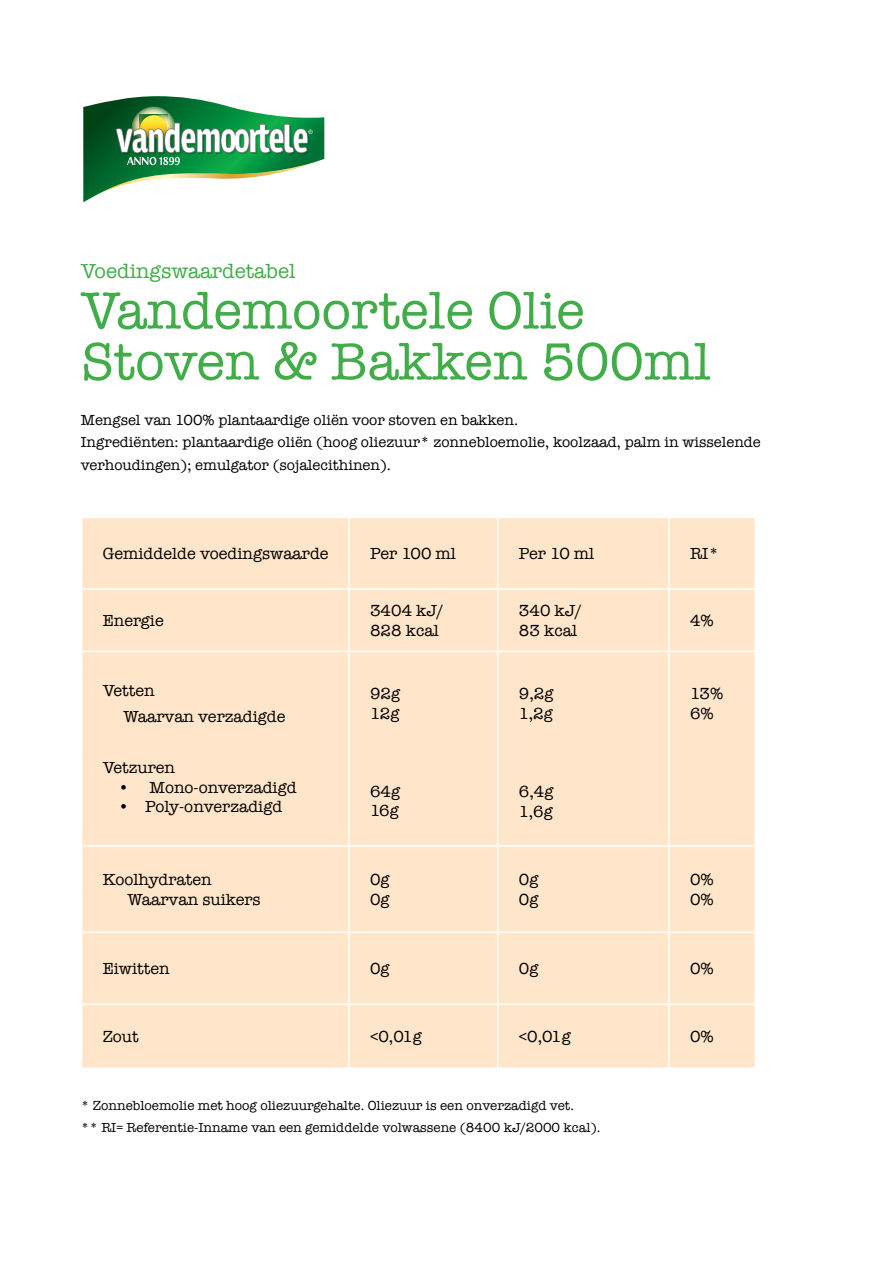
<style>
.page{position:relative;width:893px;height:1263px;background:#fff}
.page>*{position:absolute;margin:0;border:0;box-sizing:border-box;transform-origin:0 0}
.t1{font:54px/51px "American Typewriter";color:#41ad49}
.t2{font:21px "American Typewriter";color:#41ad49}
.t3{font:16.5px/19.5px "American Typewriter";color:#000}
.t4{font:15px/22.5px "American Typewriter";color:#000}
.t5{font:13.5px/22.5px "American Typewriter";color:#000}
</style>
<div class="page">
<svg style="left:83px;top:96px;width:242px;height:106px"></svg>
<div style="left:82px;top:518px;width:672px;height:549px;background:#ffe6ca"></div>
<hr style="left:348px;top:518px;width:2px;height:70px;background:#fff">
<hr style="left:497px;top:518px;width:1px;height:70px;background:#fff">
<hr style="left:668px;top:518px;width:2px;height:70px;background:#fff">
<hr style="left:81px;top:588px;width:268px;height:2px;background:#fff">
<hr style="left:349px;top:588px;width:149px;height:2px;background:#fff">
<hr style="left:348px;top:590px;width:2px;height:61px;background:#fff">
<hr style="left:498px;top:588px;width:171px;height:2px;background:#fff">
<hr style="left:497px;top:590px;width:1px;height:61px;background:#fff">
<hr style="left:669px;top:588px;width:87px;height:2px;background:#fff">
<hr style="left:668px;top:590px;width:2px;height:61px;background:#fff">
<hr style="left:81px;top:651px;width:268px;height:1px;background:#fff">
<hr style="left:349px;top:651px;width:149px;height:1px;background:#fff">
<hr style="left:348px;top:652px;width:2px;height:193px;background:#fff">
<hr style="left:498px;top:651px;width:171px;height:1px;background:#fff">
<hr style="left:497px;top:652px;width:1px;height:193px;background:#fff">
<hr style="left:669px;top:651px;width:87px;height:1px;background:#fff">
<hr style="left:668px;top:652px;width:2px;height:193px;background:#fff">
<hr style="left:81px;top:845px;width:268px;height:2px;background:#fff">
<hr style="left:349px;top:845px;width:149px;height:2px;background:#fff">
<hr style="left:348px;top:847px;width:2px;height:84px;background:#fff">
<hr style="left:498px;top:845px;width:171px;height:2px;background:#fff">
<hr style="left:497px;top:847px;width:1px;height:84px;background:#fff">
<hr style="left:669px;top:845px;width:87px;height:2px;background:#fff">
<hr style="left:668px;top:847px;width:2px;height:84px;background:#fff">
<hr style="left:81px;top:931px;width:268px;height:2px;background:#fff">
<hr style="left:349px;top:931px;width:149px;height:2px;background:#fff">
<hr style="left:348px;top:933px;width:2px;height:70px;background:#fff">
<hr style="left:498px;top:931px;width:171px;height:2px;background:#fff">
<hr style="left:497px;top:933px;width:1px;height:70px;background:#fff">
<hr style="left:669px;top:931px;width:87px;height:2px;background:#fff">
<hr style="left:668px;top:933px;width:2px;height:70px;background:#fff">
<hr style="left:81px;top:1003px;width:268px;height:2px;background:#fff">
<hr style="left:349px;top:1003px;width:149px;height:2px;background:#fff">
<hr style="left:348px;top:1005px;width:2px;height:62px;background:#fff">
<hr style="left:498px;top:1003px;width:171px;height:2px;background:#fff">
<hr style="left:497px;top:1005px;width:1px;height:62px;background:#fff">
<hr style="left:669px;top:1003px;width:87px;height:2px;background:#fff">
<hr style="left:668px;top:1005px;width:2px;height:62px;background:#fff">
<p class="t2" style="left:81px;top:254px;width:216px">Voedingswaardetabel</p>
<h1 class="t1" style="left:81px;top:283px;width:631px">Vandemoortele Olie<br>Stoven &amp; Bakken 500ml</h1>
<p class="t4" style="left:81px;top:408px;width:682px">Mengsel van 100% plantaardige oliën voor stoven en bakken.<br>Ingrediënten: plantaardige oliën (hoog oliezuur* zonnebloemolie, koolzaad, palm in wisselende verhoudingen); emulgator (sojalecithinen).</p>
<p class="t3" style="left:103px;top:543px;width:227px">Gemiddelde voedingswaarde</p>
<p class="t3" style="left:370px;top:543px;width:87px">Per 100 ml</p>
<p class="t3" style="left:519px;top:543px;width:77px">Per 10 ml</p>
<p class="t3" style="left:690px;top:543px;width:30px">RI*</p>
<p class="t3" style="left:103px;top:610px;width:63px">Energie</p>
<p class="t3" style="left:370px;top:600px;width:75px">3404 kJ/<br>828 kcal</p>
<p class="t3" style="left:519px;top:600px;width:64px">340 kJ/<br>83 kcal</p>
<p class="t3" style="left:690px;top:610px;width:25px">4%</p>
<p class="t3" style="left:123px;top:677px;width:164px;line-height:25.5px;text-indent:-21px">Vetten<br>Waarvan verzadigde</p>
<p class="t3" style="left:103px;top:757px;width:74px">Vetzuren</p>
<p class="t3" style="left:118px;top:777px;width:180px">• Mono-onverzadigd</p>
<p class="t3" style="left:118px;top:797px;width:165px">• Poly-onverzadigd</p>
<p class="t3" style="left:370px;top:683px;width:32px">92g<br>12g</p>
<p class="t3" style="left:370px;top:781px;width:32px">64g<br>16g</p>
<p class="t3" style="left:519px;top:683px;width:36px">9,2g<br>1,2g</p>
<p class="t3" style="left:519px;top:781px;width:36px">6,4g<br>1,6g</p>
<p class="t3" style="left:690px;top:683px;width:35px">13%<br>6%</p>
<p class="t3" style="left:127px;top:869px;width:135px;text-indent:-25px">Koolhydraten<br>Waarvan suikers</p>
<p class="t3" style="left:370px;top:869px;width:21px">0g<br>0g</p>
<p class="t3" style="left:519px;top:869px;width:21px">0g<br>0g</p>
<p class="t3" style="left:690px;top:869px;width:25px">0%<br>0%</p>
<p class="t3" style="left:103px;top:958px;width:68px">Eiwitten</p>
<p class="t3" style="left:370px;top:958px;width:21px">0g</p>
<p class="t3" style="left:519px;top:958px;width:21px">0g</p>
<p class="t3" style="left:690px;top:958px;width:25px">0%</p>
<p class="t3" style="left:103px;top:1026px;width:38px">Zout</p>
<p class="t3" style="left:370px;top:1026px;width:53px">&lt;0,01g</p>
<p class="t3" style="left:519px;top:1026px;width:53px">&lt;0,01g</p>
<p class="t3" style="left:690px;top:1026px;width:25px">0%</p>
<p class="t5" style="left:81px;top:1094px;width:521px">* Zonnebloemolie met hoog oliezuurgehalte. Oliezuur is een onverzadigd vet.<br>** RI= Referentie-Inname van een gemiddelde volwassene (8400 kJ/2000 kcal).</p>
</div>
